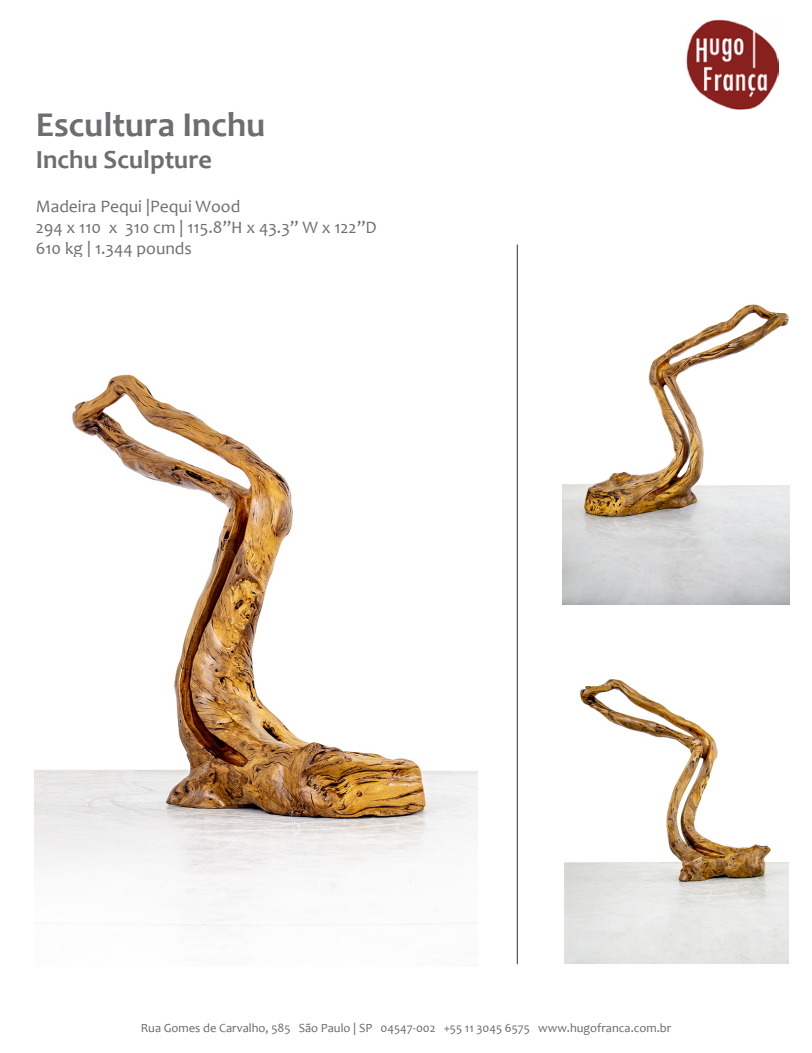
<style>
.page{position:relative;width:812px;height:1053px;background:#fff}
.page>*{position:absolute;margin:0;border:0;box-sizing:border-box;transform-origin:0 0}
.t1{font:700 35px "Candara";color:#6d6e71}
.t2{font:700 26.25px "Candara";color:#6d6e71}
.t3{font:17.5px/21px "Candara";color:#6d6e71}
.t4{font:12.5px "Candara";color:#67696b}
</style>
<div class="page">
<img style="left:686px;top:19px;width:92px;height:90px">
<hr style="left:516px;top:244px;width:2px;height:720px;background:#58595b">
<img style="left:34px;top:374px;width:443px;height:552px">
<img style="left:562px;top:304px;width:227px;height:300px">
<img style="left:564px;top:679px;width:223px;height:284px">
<h1 class="t1" style="left:36px;top:103px;width:231px">Escultura Inchu</h1>
<h2 class="t2" style="left:36px;top:143px;width:178px">Inchu Sculpture</h2>
<h3 class="t3" style="left:36px;top:196px;width:342px">Madeira Pequi |Pequi Wood<br>294 x 110 x 310 cm | 115.8”H x 43.3” W x 122”D<br>610 kg | 1.344 pounds</h3>
<p class="t4" style="left:141px;top:1020px;width:532px">Rua Gomes de Carvalho, 585 São Paulo | SP 04547-002 +55 11 3045 6575 www.hugofranca.com.br</p>
</div>
